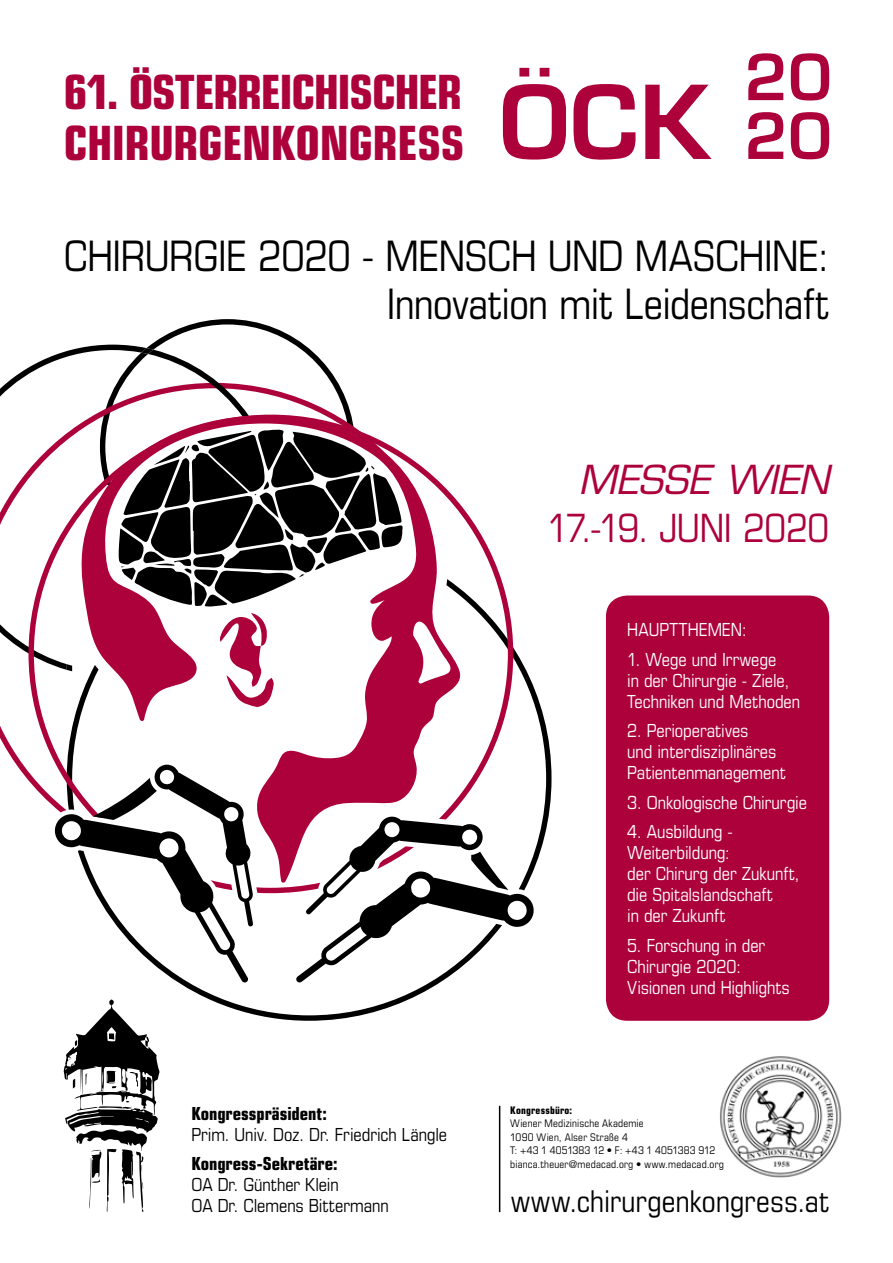
<style>
.page{position:relative;width:893px;height:1263px;background:#fff}
.page>*{position:absolute;margin:0;border:0;box-sizing:border-box;transform-origin:0 0}
.t1{font:700 condensed 47.25px/51px "Eurostile LT Std";letter-spacing:-.02em;color:#ad013c}
.t2{font:condensed 42px/48px "Eurostile LT Std";letter-spacing:-.01em;color:#000;text-align:right}
.t3{font:condensed 39px "Eurostile LT Std";letter-spacing:-.01em;color:#ad013c}
.t4{font:italic 39px "Eurostile LT Std";letter-spacing:.015em;color:#ad013c}
.t5{font:condensed 30px "Eurostile LT Std";letter-spacing:.005em;color:#000}
.t6{font:condensed 18px/21px "Eurostile LT Std";letter-spacing:-.005em;color:#fff}
.t7{font:condensed 18px/21px "Eurostile LT Std";color:#000}
.t8{font:700 condensed 18px "Eurostile LT Std";color:#000}
.t9{font:condensed 10.5px/13.5px "Eurostile LT Std";letter-spacing:.02em;color:#000}
.t10{font:700 condensed 10.5px "Eurostile LT Std";letter-spacing:.02em;color:#000}
</style>
<div class="page">
<svg style="left:64px;top:1021px;width:95px;height:191px"></svg>
<svg style="left:98px;top:983px;width:341px;height:38px"></svg>
<svg style="left:0;top:355px;width:54px;height:298px"></svg>
<svg style="left:28px;top:415px;width:26px;height:392px"></svg>
<svg style="left:54px;top:319px;width:497px;height:664px"></svg>
<img style="left:720px;top:1056px;width:122px;height:122px">
<hr style="left:499px;top:1106px;width:1px;height:106px;background:#000">
<svg style="left:748px;top:53px;width:35px;height:47px"></svg>
<svg style="left:791px;top:53px;width:38px;height:47px"></svg>
<svg style="left:748px;top:112px;width:35px;height:47px"></svg>
<svg style="left:791px;top:112px;width:38px;height:47px"></svg>
<svg style="left:503px;top:68px;width:63px;height:92px"></svg>
<svg style="left:573px;top:84px;width:63px;height:76px"></svg>
<svg style="left:645px;top:85px;width:67px;height:74px"></svg>
<div style="left:606px;top:595px;width:223px;height:426px;background:#ad013c;border-radius:21px"></div>
<h1 class="t1" style="left:64px;top:66px;width:402px">61. ÖSTERREICHISCHER<br>CHIRURGENKONGRESS</h1>
<h2 class="t2" style="left:64px;top:231px;width:767px">CHIRURGIE 2020 - MENSCH UND MASCHINE:<br>Innovation mit Leidenschaft</h2>
<h3 class="t4" style="left:578px;top:457px;width:252px">MESSE WIEN</h3>
<h3 class="t3" style="left:547px;top:505px;width:284px">17.-19. JUNI 2020</h3>
<p class="t8" style="left:191px;top:1102px;width:137px">Kongresspräsident:</p>
<p class="t7" style="left:191px;top:1123px;width:257px">Prim. Univ. Doz. Dr. Friedrich Längle</p>
<p class="t8" style="left:191px;top:1153px;width:148px">Kongress-Sekretäre:</p>
<p class="t7" style="left:191px;top:1174px;width:199px">OA Dr. Günther Klein<br>OA Dr. Clemens Bittermann</p>
<p class="t6" style="left:627px;top:619px;width:121px">HAUPTTHEMEN:</p>
<p class="t6" style="left:627px;top:648px;width:174px">1. Wege und Irrwege<br>in der Chirurgie - Ziele,<br>Techniken und Methoden</p>
<p class="t6" style="left:627px;top:720px;width:160px">2. Perioperatives<br>und interdisziplinäres<br>Patientenmanagement</p>
<p class="t6" style="left:627px;top:791px;width:181px">3. Onkologische Chirurgie</p>
<p class="t6" style="left:627px;top:821px;width:174px">4. Ausbildung -<br>Weiterbildung:<br>der Chirurg der Zukunft, die Spitalslandschaft<br>in der Zukunft</p>
<p class="t6" style="left:627px;top:934px;width:164px">5. Forschung in der<br>Chirurgie 2020:<br>Visionen und Highlights</p>
<p class="t10" style="left:510px;top:1103px;width:63px">Kongressbüro:</p>
<p class="t9" style="left:510px;top:1116px;width:215px">Wiener Medizinische Akademie<br>1090 Wien, Alser Straße 4<br>T: +43 1 4051383 12 • F: +43 1 4051383 912 bianca.theuer@medacad.org • www.medacad.org</p>
<h3 class="t5" style="left:511px;top:1183px;width:320px">www.chirurgenkongress.at</h3>
</div>
